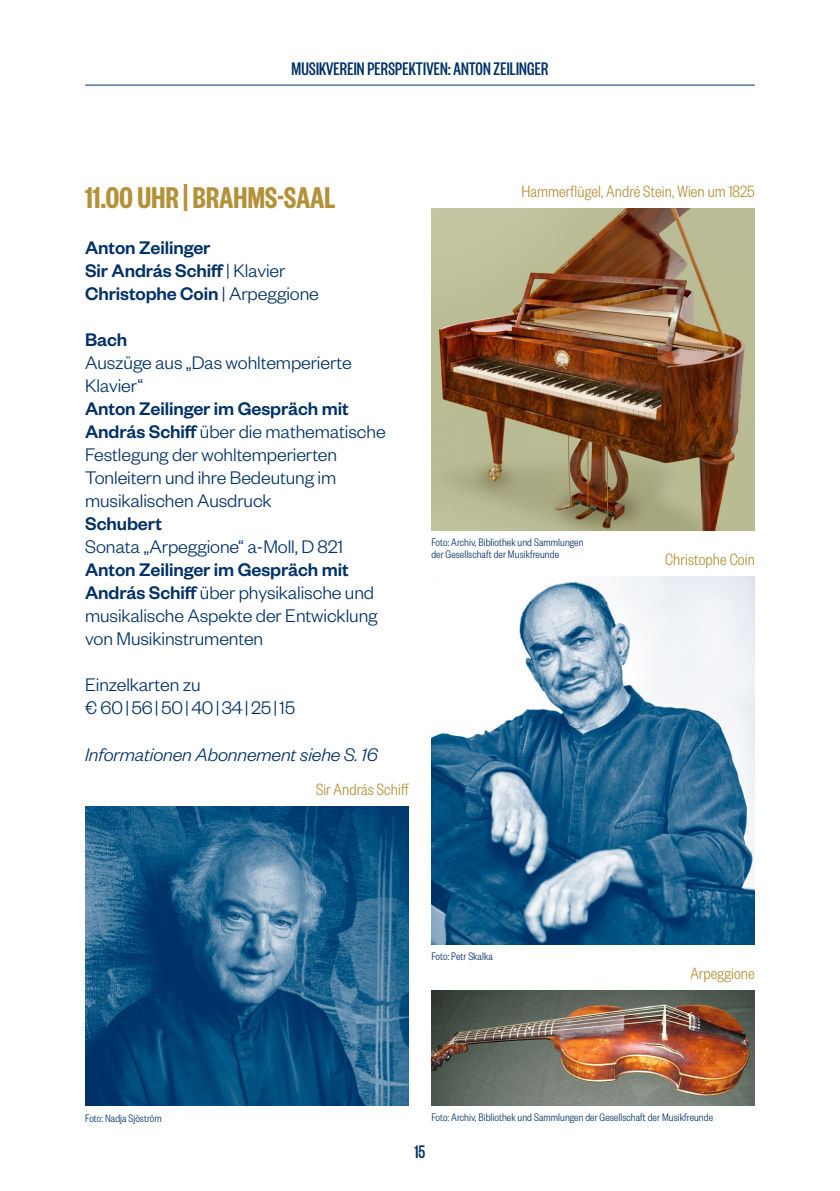
<style>
.page{position:relative;width:840px;height:1191px;background:#fff}
.page>*{position:absolute;margin:0;border:0;box-sizing:border-box;transform-origin:0 0}
.Datum_Gold{font:600 33px "Founders Grotesk X Cond";letter-spacing:.01em;color:#b49139}
.Fließtext_Links{font:300 20px/23px "Founders Grotesk";letter-spacing:-.005em;color:#003166}
.Fließtext_Links-2{font:500 20px "Founders Grotesk";letter-spacing:-.005em;color:#003166}
.Navigation{font:500 20px "Founders Grotesk X Cond";letter-spacing:.01em;color:#003166}
.Fließtext_Links-3{font:italic 300 20px "Founders Grotesk";letter-spacing:-.005em;color:#003166}
.Bildunterschrift{font:300 18px "Founders Grotesk Condensed";letter-spacing:.005em;color:#b49139}
.Credits{font:300 12px/12px "Founders Grotesk Condensed";letter-spacing:.005em;color:#003166}
.s1{font-size:43px}
.s2{font-weight:300}
.s3{font-weight:500}
</style>
<div class="page">
<hr style="left:85px;top:85px;width:669px;height:1px;background:#003166">
<img style="left:431px;top:208px;width:323px;height:322px">
<img style="left:85px;top:807px;width:323px;height:299px">
<img style="left:431px;top:576px;width:323px;height:368px">
<img style="left:431px;top:990px;width:323px;height:116px">
<p class="Navigation" style="left:291px;top:57px;width:258px">MUSIKVEREIN PERSPEKTIVEN: ANTON ZEILINGER</p>
<p class="Datum_Gold" style="left:85px;top:178px;width:252px">11.00 UHR <span class="s1">|</span> BRAHMS-SAAL</p>
<p class="Fließtext_Links-2" style="left:85px;top:235px;width:127px">Anton Zeilinger</p>
<p class="Fließtext_Links-2" style="left:85px;top:258px;width:202px">Sir András Schiff <span class="s2">| Klavier</span></p>
<p class="Fließtext_Links-2" style="left:85px;top:281px;width:235px">Christophe Coin <span class="s2">| Arpeggione</span></p>
<p class="Fließtext_Links-2" style="left:85px;top:327px;width:44px">Bach</p>
<p class="Fließtext_Links" style="left:85px;top:350px;width:302px">Auszüge aus „Das wohltemperierte<br>Klavier“<br><span class="s3">Anton Zeilinger im Gespräch mit<br>András Schiff</span> über die mathematische<br>Festlegung der wohltemperierten<br>Tonleitern und ihre Bedeutung im musikalischen Ausdruck</p>
<p class="Fließtext_Links-2" style="left:85px;top:511px;width:78px">Schubert</p>
<p class="Fließtext_Links" style="left:85px;top:534px;width:259px">Sonata „Arpeggione“ a-Moll, D 821</p>
<p class="Fließtext_Links" style="left:85px;top:557px;width:294px"><span class="s3">Anton Zeilinger im Gespräch mit András Schiff</span> über physikalische und musikalische Aspekte der Entwicklung von Musikinstrumenten</p>
<p class="Fließtext_Links" style="left:85px;top:672px;width:117px">Einzelkarten zu</p>
<p class="Fließtext_Links" style="left:85px;top:695px;width:212px">€ 60|56|50|40|34|25|15</p>
<p class="Fließtext_Links-3" style="left:85px;top:742px;width:294px">Informationen Abonnement siehe S. 16</p>
<p class="Bildunterschrift" style="left:316px;top:780px;width:95px">Sir András Schiff</p>
<p class="Bildunterschrift" style="left:521px;top:181px;width:235px">Hammerflügel, André Stein, Wien um 1825</p>
<p class="Credits" style="left:431px;top:536px;width:153px">Foto: Archiv, Bibliothek und Sammlungen der Gesellschaft der Musikfreunde</p>
<p class="Bildunterschrift" style="left:664px;top:549px;width:91px">Christophe Coin</p>
<p class="Credits" style="left:85px;top:1111px;width:78px">Foto: Nadja Sjöström</p>
<p class="Credits" style="left:431px;top:950px;width:63px">Foto: Petr Skalka</p>
<p class="Bildunterschrift" style="left:690px;top:963px;width:66px">Arpeggione</p>
<p class="Credits" style="left:431px;top:1111px;width:283px">Foto: Archiv, Bibliothek und Sammlungen der Gesellschaft der Musikfreunde</p>
<p class="Navigation" style="left:414px;top:1140px;width:12px">15</p>
</div>
